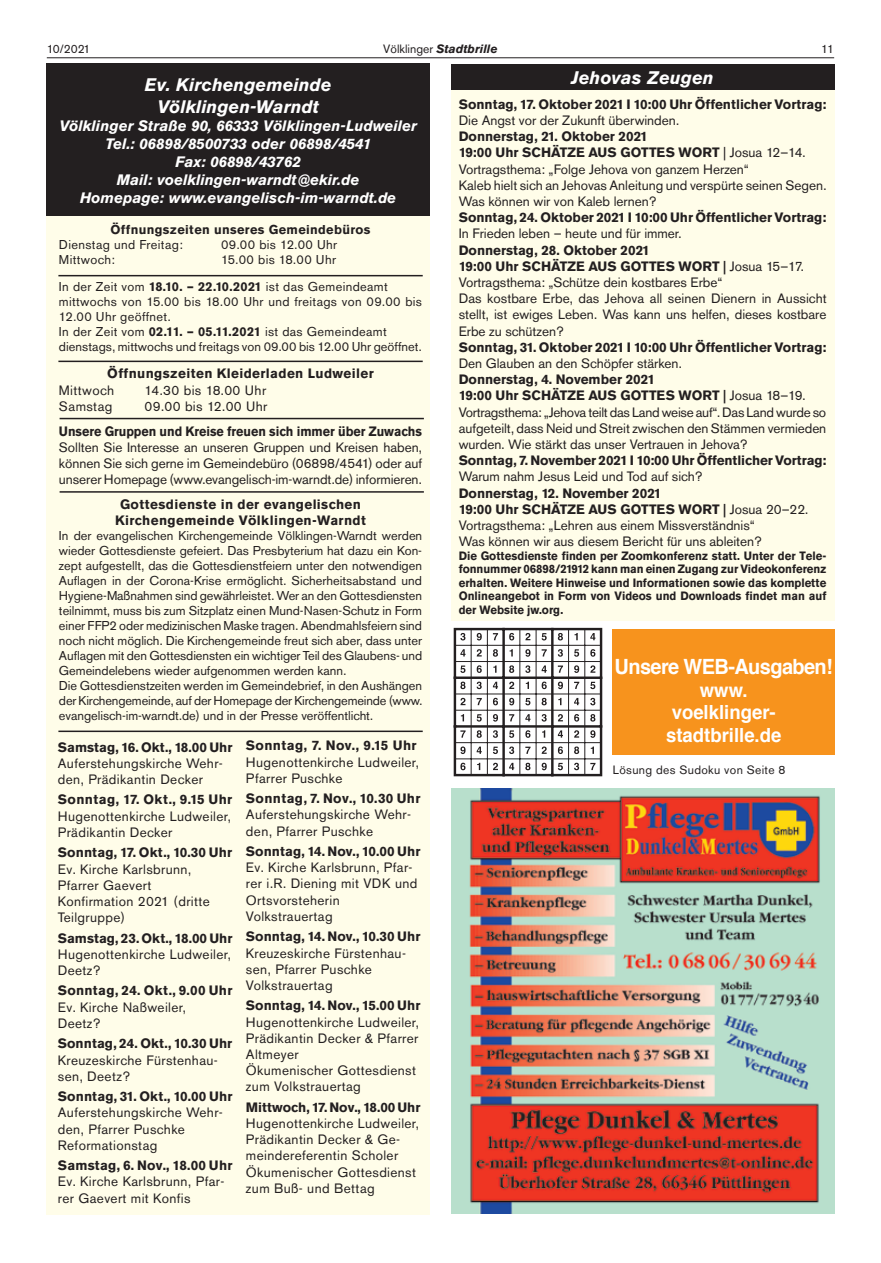
<style>
.page{position:relative;width:881px;height:1263px;background:#fff}
.page>*{position:absolute;margin:0;border:0;box-sizing:border-box;transform-origin:0 0}
.t1{font:700 21px "Helvetica";letter-spacing:-.03em;color:#fff;scale:.95 1}
.t2{font:700 19.5px/22.5px "Helvetica";color:#fff;text-align:center;scale:.95 1}
.t3{font:italic 700 18px/21.6px "Akzidenz Grotesk BQ";color:#fff;text-align:center}
.t4{font:italic 700 15px/18px "Akzidenz Grotesk BQ";color:#fff;text-align:center}
.t5{font:13.5px/16.2px "Akzidenz Grotesk BQ";letter-spacing:.025em;color:#231f20}
.t6{font:13.5px/16.2px "Akzidenz Grotesk BQ";letter-spacing:-.005em;color:#231f20}
.t7{font:700 13.5px "Akzidenz Grotesk BQ";color:#231f20}
.t8{font:700 13.5px/16.2px "Akzidenz Grotesk BQ";letter-spacing:.025em;color:#231f20;text-align:center}
.t9{font:700 13.5px "Akzidenz Grotesk BQ";color:#231f20;scale:.93 1}
.t10{font:700 13.5px "Akzidenz Grotesk BQ";letter-spacing:.02em;color:#231f20}
.t11{font:12.75px/15px "Akzidenz Grotesk BQ";letter-spacing:-.005em;color:#231f20}
.t12{font:12.75px/15px "Akzidenz Grotesk BQ";letter-spacing:.025em;color:#231f20}
.t13{font:700 12.75px "Akzidenz Grotesk BQ";letter-spacing:.025em;color:#231f20}
.t14{font:700 12px/13.5px "Akzidenz Grotesk BQ";letter-spacing:-.005em;color:#231f20;text-align:justify;scale:.95 1}
.t15{font:12px "Akzidenz Grotesk BQ";letter-spacing:.025em;color:#231f20}
.t16{font:italic 700 12px "Akzidenz Grotesk BQ";color:#231f20}
.s1{font-weight:400;font-style:normal}
.s2{font-weight:700}
</style>
<div class="page">
<hr style="left:47px;top:57px;width:786px;height:1px;background:#231f20">
<div style="left:451px;top:87px;width:382px;height:534px;background:#fffde9"></div>
<div style="left:451px;top:64px;width:382px;height:25px;background:#231f20"></div>
<div style="left:47px;top:90px;width:382px;height:1124px;background:#fffde9"></div>
<div style="left:47px;top:64px;width:382px;height:152px;background:#231f20"></div>
<hr style="left:58px;top:361px;width:364px;height:1px;background:#231f20">
<hr style="left:60px;top:418px;width:363px;height:1px;background:#231f20">
<hr style="left:58px;top:275px;width:364px;height:1px;background:#231f20">
<hr style="left:58px;top:730px;width:364px;height:2px;background:#231f20">
<hr style="left:60px;top:491px;width:363px;height:2px;background:#231f20">
<div style="left:612px;top:629px;width:222px;height:126px;background:#f7931d"></div>
<svg style="left:453px;top:627px;width:150px;height:150px"></svg>
<img style="left:451px;top:789px;width:383px;height:425px">
<p class="t15" style="left:47px;top:41px;width:45px">10/2021</p>
<p class="t16" style="left:383px;top:41px;width:116px"><span class="s1">Völklinger</span> Stadtbrille</p>
<p class="t15" style="left:821px;top:41px;width:14px">11</p>
<h3 class="t3" style="left:571px;top:67px;width:144px">Jehovas Zeugen</h3>
<p class="t7" style="left:458px;top:96px;width:369px">Sonntag, 17. Oktober 2021 I 10:00 Uhr Öffentlicher Vortrag:</p>
<p class="t6" style="left:458px;top:112px;width:222px">Die Angst vor der Zukunft überwinden.</p>
<p class="t6" style="left:458px;top:128px;width:369px"><span class="s2">Donnerstag, 21. Oktober 2021<br>19:00 Uhr SCHÄTZE AUS GOTTES WORT</span> | Josua 12–14.<br>Vortragsthema: „Folge Jehova von ganzem Herzen“<br>Kaleb hielt sich an Jehovas Anleitung und verspürte seinen Segen.<br>Was können wir von Kaleb lernen?</p>
<p class="t7" style="left:458px;top:210px;width:369px">Sonntag, 24. Oktober 2021 I 10:00 Uhr Öffentlicher Vortrag:</p>
<p class="t6" style="left:458px;top:226px;width:224px">In Frieden leben – heute und für immer.</p>
<p class="t6" style="left:458px;top:242px;width:369px"><span class="s2">Donnerstag, 28. Oktober 2021<br>19:00 Uhr SCHÄTZE AUS GOTTES WORT |</span> Josua 15–17.<br>Vortragsthema: „Schütze dein kostbares Erbe“<br>Das kostbare Erbe, das Jehova all seinen Dienern in Aussicht stellt, ist ewiges Leben. Was kann uns helfen, dieses kostbare Erbe zu schützen?</p>
<p class="t7" style="left:458px;top:339px;width:369px">Sonntag, 31. Oktober 2021 I 10:00 Uhr Öffentlicher Vortrag:</p>
<p class="t6" style="left:458px;top:355px;width:224px">Den Glauben an den Schöpfer stärken.</p>
<p class="t6" style="left:458px;top:371px;width:369px"><span class="s2">Donnerstag, 4. November 2021<br>19:00 Uhr SCHÄTZE AUS GOTTES WORT |</span> Josua 18–19.<br>Vortragsthema: „Jehova teilt das Land weise auf“. Das Land wurde so aufgeteilt, dass Neid und Streit zwischen den Stämmen vermieden wurden. Wie stärkt das unser Vertrauen in Jehova?</p>
<p class="t7" style="left:458px;top:453px;width:369px">Sonntag, 7. November 2021 I 10:00 Uhr Öffentlicher Vortrag:</p>
<p class="t6" style="left:458px;top:469px;width:245px">Warum nahm Jesus Leid und Tod auf sich?</p>
<p class="t6" style="left:458px;top:485px;width:351px"><span class="s2">Donnerstag, 12. November 2021<br>19:00 Uhr SCHÄTZE AUS GOTTES WORT |</span> Josua 20–22.<br>Vortragsthema: „Lehren aus einem Missverständnis“<br>Was können wir aus diesem Bericht für uns ableiten?</p>
<p class="t14" style="left:458px;top:549px;width:388px">Die Gottesdienste finden per Zoomkonferenz statt. Unter der Tele&shy;fonnummer 06898/21912 kann man einen Zugang zur Videokonferenz erhalten. Weitere Hinweise und Informationen sowie das komplette Onlineangebot in Form von Videos und Downloads findet man auf der Website jw.org.</p>
<h3 class="t3" style="left:145px;top:74px;width:188px">Ev. Kirchengemeinde<br>Völklingen-Warndt</h3>
<p class="t4" style="left:59px;top:117px;width:359px">Völklinger Straße 90, 66333 Völklingen-Ludweiler Tel.: 06898/8500733 oder 06898/4541<br>Fax: 06898/43762<br>Mail: voelklingen-warndt@ekir.de<br>Homepage: www.evangelisch-im-warndt.de</p>
<p class="t13" style="left:110px;top:222px;width:261px">Öffnungszeiten unseres Gemeindebüros</p>
<p class="t12" style="left:59px;top:237px;width:125px">Dienstag und Freitag:</p>
<p class="t12" style="left:221px;top:237px;width:117px">09.00 bis 12.00 Uhr</p>
<p class="t12" style="left:59px;top:252px;width:57px">Mittwoch:</p>
<p class="t12" style="left:59px;top:245px;width:330px;line-height:27.8px;text-indent:162px">15.00 bis 18.00 Uhr<br>In der Zeit vom <span class="s2">18.10. – 22.10.2021</span> ist das Gemeindeamt</p>
<p class="t12" style="left:59px;top:295px;width:364px">mittwochs von 15.00 bis 18.00 Uhr und freitags von 09.00 bis 12.00 Uhr geöffnet.<br>In der Zeit vom <span class="s2">02.11. – 05.11.2021</span> ist das Gemeindeamt dienstags, mittwochs und freitags von 09.00 bis 12.00 Uhr geöffnet.</p>
<p class="t8" style="left:107px;top:366px;width:268px">Öffnungszeiten Kleiderladen Ludweiler</p>
<p class="t5" style="left:59px;top:382px;width:57px">Mittwoch</p>
<p class="t5" style="left:144px;top:382px;width:123px">14.30 bis 18.00 Uhr</p>
<p class="t5" style="left:59px;top:398px;width:55px">Samstag</p>
<p class="t5" style="left:144px;top:398px;width:124px">09.00 bis 12.00 Uhr</p>
<p class="t9" style="left:59px;top:423px;width:392px">Unsere Gruppen und Kreise freuen sich immer über Zuwachs</p>
<p class="t5" style="left:59px;top:439px;width:364px;text-align:justify">Sollten Sie Interesse an unseren Gruppen und Kreisen haben, können Sie sich gerne im Gemeindebüro (06898/4541) oder auf unserer Homepage (www.evangelisch-im-warndt.de) informieren.</p>
<p class="t8" style="left:115px;top:496px;width:252px">Gottesdienste in der evangelischen<br>Kirchengemeinde Völklingen-Warndt</p>
<p class="t11" style="left:59px;top:528px;width:365px">In der evangelischen Kirchengemeinde Völklingen-Warndt werden wieder Gottesdienste gefeiert. Das Presbyterium hat dazu ein Kon&shy;zept aufgestellt, das die Gottesdienstfeiern unter den notwendigen Auflagen in der Corona-Krise ermöglicht. Sicherheitsabstand und Hygiene-Maßnahmen sind gewährleistet. Wer an den Gottesdiensten teilnimmt, muss bis zum Sitzplatz einen Mund-Nasen-Schutz in Form einer FFP2 oder medizinischen Maske tragen. Abendmahlsfeiern sind noch nicht möglich. Die Kirchengemeinde freut sich aber, dass unter Auflagen mit den Gottesdiensten ein wichtiger Teil des Glaubens- und Gemeindelebens wieder aufgenommen werden kann.<br>Die Gottesdienstzeiten werden im Gemeindebrief, in den Aushängen der Kirchengemeinde, auf der Homepage der Kirchengemeinde (www. evangelisch-im-warndt.de) und in der Presse veröffentlicht.</p>
<h1 class="t1" style="left:614px;top:650px;width:231px">Unsere WEB-Ausgaben!</h1>
<h2 class="t2" style="left:665px;top:679px;width:123px">www. voelklinger&shy;stadtbrille.de</h2>
<p class="t15" style="left:612px;top:762px;width:174px">Lösung des Sudoku von Seite 8</p>
<p class="t8" style="left:246px;top:738px;width:172px">Sonntag, 7. Nov., 9.15 Uhr</p>
<p class="t5" style="left:246px;top:754px;width:174px">Hugenottenkirche Ludweiler,<br>Pfarrer Puschke</p>
<p class="t8" style="left:246px;top:791px;width:176px">Sonntag, 7. Nov., 10.30 Uhr</p>
<p class="t5" style="left:246px;top:807px;width:166px">Auferstehungskirche Wehr&shy;den, Pfarrer Puschke</p>
<p class="t7" style="left:246px;top:843px;width:176px">Sonntag, 14. Nov., 10.00 Uhr</p>
<p class="t5" style="left:246px;top:859px;width:173px">Ev. Kirche Karlsbrunn, Pfar&shy;rer i.R. Diening mit VDK und<br>Ortsvorsteherin<br>Volkstrauertag</p>
<p class="t7" style="left:246px;top:929px;width:176px">Sonntag, 14. Nov., 10.30 Uhr</p>
<p class="t5" style="left:246px;top:945px;width:161px">Kreuzeskirche Fürstenhau&shy;sen, Pfarrer Puschke<br>Volkstrauertag</p>
<p class="t7" style="left:246px;top:998px;width:176px">Sonntag, 14. Nov., 15.00 Uhr</p>
<p class="t5" style="left:246px;top:1014px;width:174px">Hugenottenkirche Ludweiler,<br>Prädikantin Decker &amp; Pfarrer<br>Altmeyer<br>Ökumenischer Gottesdienst zum Volkstrauertag</p>
<p class="t7" style="left:246px;top:1099px;width:176px">Mittwoch, 17. Nov., 18.00 Uhr</p>
<p class="t5" style="left:246px;top:1115px;width:174px">Hugenottenkirche Ludweiler,<br>Prädikantin Decker &amp; Ge&shy;meindereferentin Scholer<br>Ökumenischer Gottesdienst zum Buß- und Bettag</p>
<p class="t7" style="left:58px;top:739px;width:176px">Samstag, 16. Okt., 18.00 Uhr</p>
<p class="t5" style="left:58px;top:755px;width:166px">Auferstehungskirche Wehr&shy;den, Prädikantin Decker</p>
<p class="t8" style="left:58px;top:792px;width:176px">Sonntag, 17. Okt., 9.15 Uhr</p>
<p class="t5" style="left:58px;top:808px;width:174px">Hugenottenkirche Ludweiler,<br>Prädikantin Decker</p>
<p class="t7" style="left:58px;top:845px;width:176px">Sonntag, 17. Okt., 10.30 Uhr</p>
<p class="t5" style="left:58px;top:861px;width:153px">Ev. Kirche Karlsbrunn,<br>Pfarrer Gaevert<br>Konfirmation 2021 (dritte<br>Teilgruppe)</p>
<p class="t7" style="left:58px;top:930px;width:176px">Samstag, 23. Okt., 18.00 Uhr</p>
<p class="t5" style="left:58px;top:946px;width:174px">Hugenottenkirche Ludweiler,<br>Deetz?</p>
<p class="t10" style="left:58px;top:983px;width:176px">Sonntag, 24. Okt., 9.00 Uhr</p>
<p class="t5" style="left:58px;top:999px;width:129px">Ev. Kirche Naßweiler,<br>Deetz?</p>
<p class="t7" style="left:58px;top:1036px;width:176px">Sonntag, 24. Okt., 10.30 Uhr</p>
<p class="t5" style="left:58px;top:1052px;width:161px">Kreuzeskirche Fürstenhau&shy;sen, Deetz?</p>
<p class="t7" style="left:58px;top:1089px;width:176px">Sonntag, 31. Okt., 10.00 Uhr</p>
<p class="t5" style="left:58px;top:1105px;width:166px">Auferstehungskirche Wehr&shy;den, Pfarrer Puschke<br>Reformationstag</p>
<p class="t7" style="left:58px;top:1158px;width:176px">Samstag, 6. Nov., 18.00 Uhr</p>
<p class="t5" style="left:58px;top:1174px;width:168px">Ev. Kirche Karlsbrunn, Pfar&shy;rer Gaevert mit Konfis</p>
</div>
